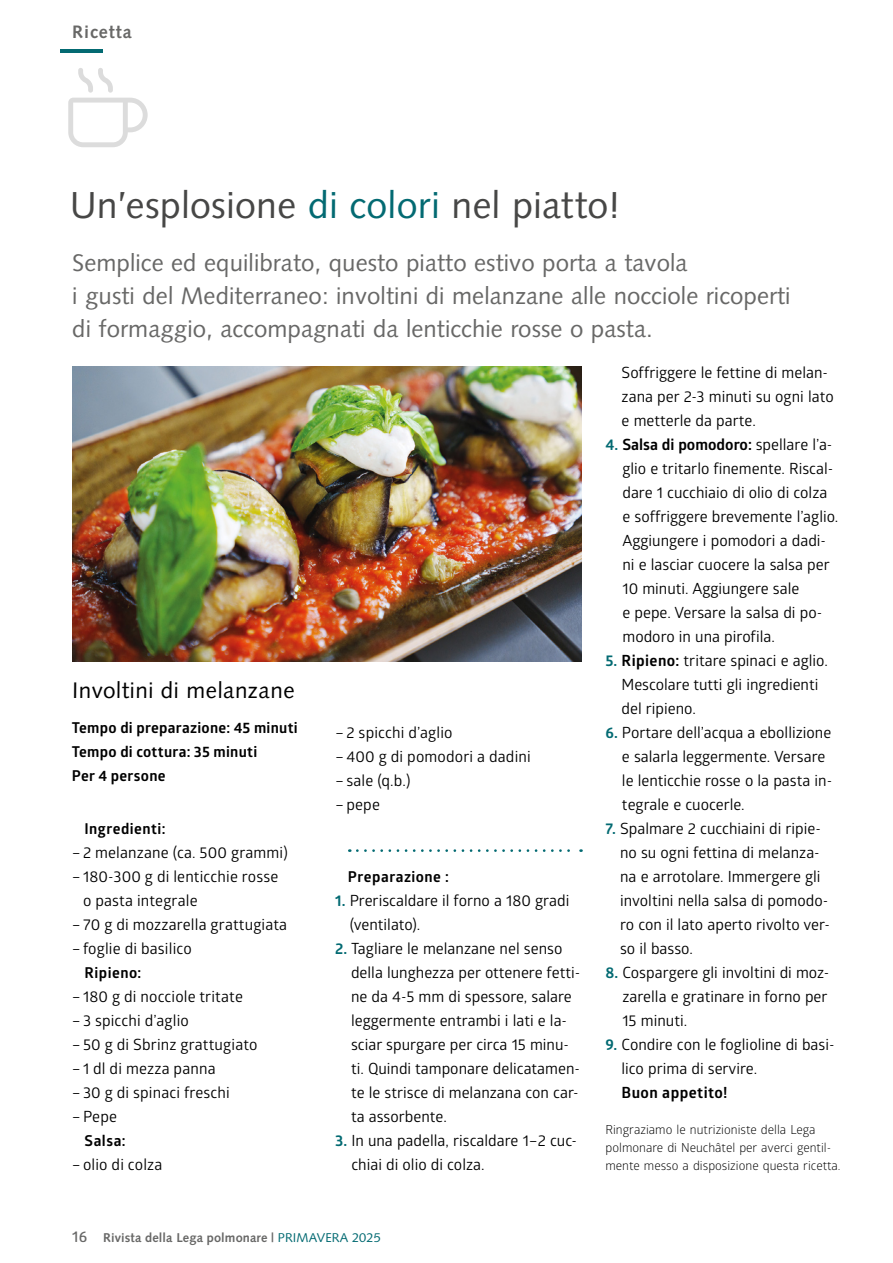
<style>
.page{position:relative;width:893px;height:1263px;background:#fff}
.page>*{position:absolute;margin:0;border:0;box-sizing:border-box;transform-origin:0 0}
.t1{font:37.5px "Syntax LT Std";letter-spacing:.01em;color:#474746}
.t2{font:24px/33px "Syntax LT Std";letter-spacing:.005em;color:#686867}
.t3{font:22.5px "Syntax LT Std";letter-spacing:.02em;color:#000}
.t4{font:700 18px "Syntax LT Std";letter-spacing:.05em;color:#686867}
.t5{font:15.45px/24px "Glober";color:#000}
.t6{font:700 15.45px "Glober";letter-spacing:.025em;color:#000}
.t7{font:600 15.45px "Glober";color:#686867}
.t8{font:700 15px/24px "Glober";letter-spacing:.02em;color:#000}
.t9{font:700 12.75px "Syntax LT Std";letter-spacing:.01em;color:#686867}
.t10{font:12.45px/18px "Glober";color:#000}
.s1{color:#036a72}
.s2{font-weight:700;color:#036a72}
.s3{font-weight:400;color:#036a72}
.s4{font-weight:700}
</style>
<div class="page">
<img style="left:72px;top:367px;width:510px;height:294px">
<hr style="left:61px;top:49px;width:42px;height:4px;background:#036a72">
<svg style="left:357px;top:849px;width:224px;height:3px"></svg>
<svg style="left:68px;top:68px;width:80px;height:79px"></svg>
<p class="t4" style="left:72px;top:21px;width:61px">Ricetta</p>
<h1 class="t1" style="left:70px;top:183px;width:553px">Un’esplosione <span class="s1">di colori</span> nel piatto!</h1>
<h2 class="t2" style="left:72px;top:246px;width:720px">Semplice ed equilibrato, questo piatto estivo porta a tavola<br>i gusti del Mediterraneo: involtini di melanzane alle nocciole ricoperti di formaggio, accompagnati da lenticchie rosse o pasta.</h2>
<h3 class="t3" style="left:72px;top:677px;width:224px">Involtini di melanzane</h3>
<p class="t8" style="left:72px;top:715px;width:227px">Tempo di preparazione: 45 minuti<br>Tempo di cottura: 35 minuti<br>Per 4 persone</p>
<p class="t8" style="left:84px;top:816px;width:83px">Ingredienti:</p>
<p class="t5" style="left:72px;top:839px;width:218px">– 2 melanzane (ca. 500 grammi)</p>
<p class="t5" style="left:83px;top:863px;width:197px;text-indent:-11px">– 180-300 g di lenticchie rosse o pasta integrale</p>
<p class="t5" style="left:72px;top:911px;width:217px">– 70 g di mozzarella grattugiata</p>
<p class="t5" style="left:72px;top:935px;width:121px">– foglie di basilico</p>
<p class="t8" style="left:85px;top:960px;width:58px">Ripieno:</p>
<p class="t5" style="left:72px;top:983px;width:173px">– 180 g di nocciole tritate</p>
<p class="t5" style="left:72px;top:1007px;width:119px">– 3 spicchi d’aglio</p>
<p class="t5" style="left:72px;top:1031px;width:187px">– 50 g di Sbrinz grattugiato</p>
<p class="t5" style="left:72px;top:1055px;width:145px">– 1 dl di mezza panna</p>
<p class="t5" style="left:72px;top:1079px;width:160px">– 30 g di spinaci freschi</p>
<p class="t5" style="left:72px;top:1103px;width:47px">– Pepe</p>
<p class="t8" style="left:85px;top:1128px;width:43px">Salsa:</p>
<p class="t5" style="left:72px;top:1151px;width:92px">– olio di colza</p>
<p class="t5" style="left:335px;top:719px;width:119px">– 2 spicchi d’aglio</p>
<p class="t5" style="left:335px;top:743px;width:197px">– 400 g di pomodori a dadini</p>
<p class="t5" style="left:335px;top:767px;width:77px">– sale (q.b.)</p>
<p class="t5" style="left:335px;top:791px;width:46px">– pepe</p>
<p class="t8" style="left:348px;top:864px;width:102px">Preparazione :</p>
<p class="t5" style="left:350px;top:887px;width:221px;text-indent:-14px"><span class="s2">1.</span> Preriscaldare il forno a 180 gradi (ventilato).</p>
<p class="t5" style="left:351px;top:935px;width:231px;text-indent:-16px"><span class="s2">2.</span> Tagliare le melanzane nel senso della lunghezza per ottenere fetti&shy;ne da 4-5 mm di spessore, salare leggermente entrambi i lati e la&shy;sciar spurgare per circa 15 minu&shy;ti. Quindi tamponare delicatamen&shy;te le strisce di melanzana con car&shy;ta assorbente.</p>
<p class="t5" style="left:351px;top:1127px;width:227px;text-indent:-16px"><span class="s2">3.</span> In una padella, riscaldare 1–2 cuc&shy;chiai di olio di colza.</p>
<p class="t7" style="left:72px;top:1225px;width:16px">16</p>
<p class="t9" style="left:103px;top:1230px;width:279px">Rivista della Lega polmonare | <span class="s3">PRIMAVERA 2025</span></p>
<p class="t5" style="left:622px;top:359px;width:214px">Soffriggere le fettine di melan&shy;zana per 2-3 minuti su ogni lato e metterle da parte.</p>
<p class="t5" style="left:622px;top:431px;width:218px;text-indent:-17px"><span class="s2">4.</span> <span class="s4">Salsa di pomodoro:</span> spellare l’a&shy;glio e tritarlo finemente. Riscal&shy;dare 1 cucchiaio di olio di colza e soffriggere brevemente l’aglio.<br>Aggiungere i pomodori a dadi&shy;ni e lasciar cuocere la salsa per<br>10 minuti. Aggiungere sale<br>e pepe. Versare la salsa di po&shy;modoro in una pirofila.</p>
<p class="t5" style="left:622px;top:647px;width:208px;text-indent:-16px"><span class="s2">5.</span> <span class="s4">Ripieno:</span> tritare spinaci e aglio.<br>Mescolare tutti gli ingredienti del ripieno.</p>
<p class="t5" style="left:622px;top:719px;width:212px;text-indent:-16px"><span class="s2">6.</span> Portare dell’acqua a ebollizione e salarla leggermente. Versare le lenticchie rosse o la pasta in&shy;tegrale e cuocerle.</p>
<p class="t5" style="left:620px;top:815px;width:211px;text-indent:-15px"><span class="s2">7.</span> Spalmare 2 cucchiaini di ripie&shy;no su ogni fettina di melanza&shy;na e arrotolare. Immergere gli involtini nella salsa di pomodo&shy;ro con il lato aperto rivolto ver&shy;so il basso.</p>
<p class="t5" style="left:622px;top:959px;width:208px;text-align:justify;text-indent:-17px"><span class="s2">8.</span> Cospargere gli involtini di moz&shy;zarella e gratinare in forno per 15 minuti.</p>
<p class="t5" style="left:621px;top:1031px;width:215px;text-indent:-16px"><span class="s2">9.</span> Condire con le foglioline di basi&shy;lico prima di servire.</p>
<p class="t6" style="left:621px;top:1081px;width:108px">Buon appetito!</p>
<p class="t10" style="left:605px;top:1120px;width:237px">Ringraziamo le nutrizioniste della Lega polmonare di Neuchâtel per averci gentil&shy;mente messo a disposizione questa ricetta.</p>
</div>
